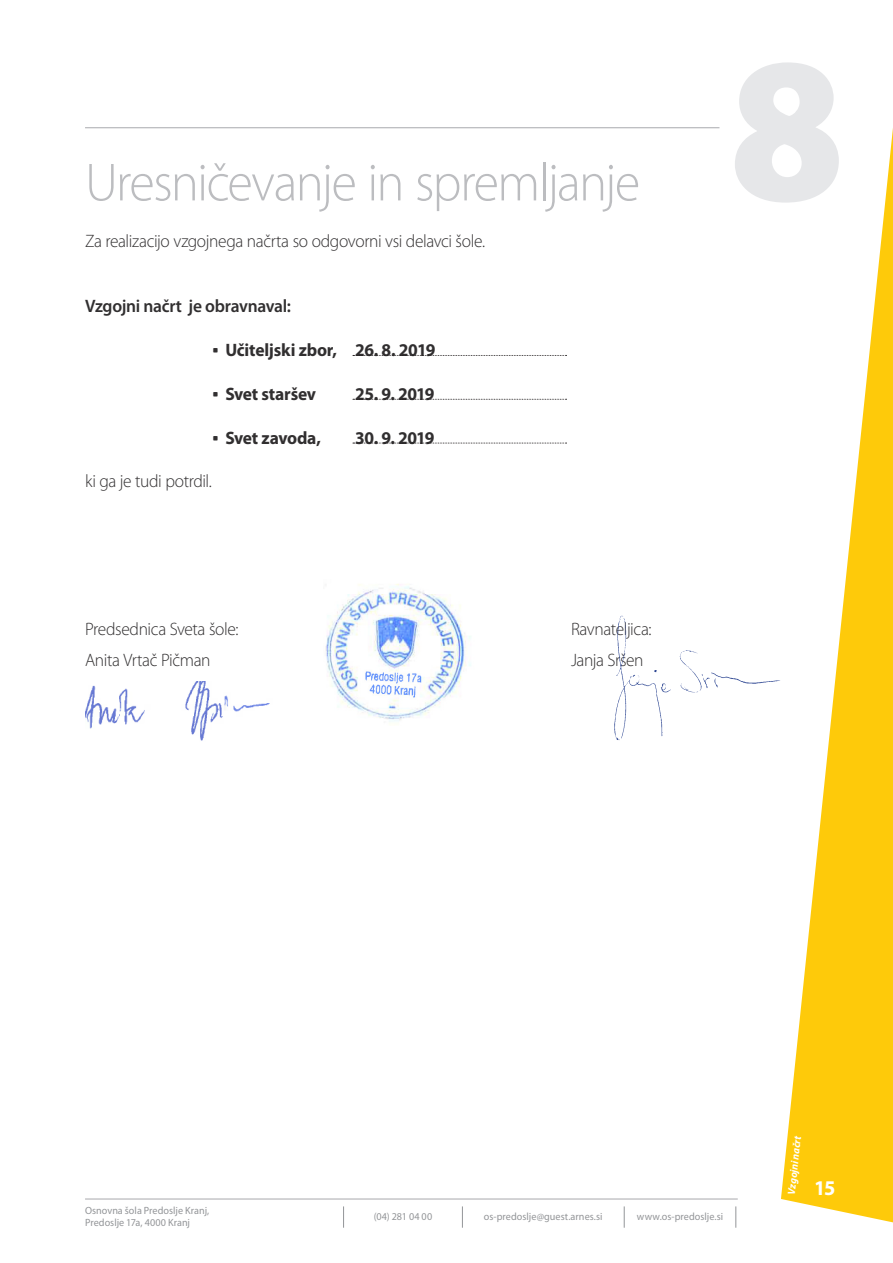
<style>
.page{position:relative;width:893px;height:1263px;background:#fff}
.page>*{position:absolute;margin:0;border:0;box-sizing:border-box;transform-origin:0 0}
.t1{font:900 208.65px "Myriad Pro";color:#e6e7e9}
.t2{font:300 54px "Myriad Pro";letter-spacing:-.035em;color:#bcbdc0}
.t3{font:700 21px "Myriad Pro";color:#fff}
.t4{font:300 18px "Myriad Pro";letter-spacing:-.02em;color:#312f30}
.t5{font:700 18px "Myriad Pro";letter-spacing:-.02em;color:#312f30}
.t6{font:600 18px "Myriad Pro";letter-spacing:-.015em;color:#312f30}
.t7{font:10.5px/12px "Myriad Pro";color:#939598}
.t8{font:italic 700 10.5px "Myriad Pro";color:#fff}
.s1{font-family:"Agency FB";font-weight:400;font-size:15px}
</style>
<div class="page">
<svg style="left:781px;top:128px;width:112px;height:1094px;fill:#feca0a"></svg>
<hr style="left:85px;top:1199px;width:653px;height:1px;background:#a8a9ad">
<hr style="left:85px;top:127px;width:765px;height:1px;background:#a8a9ad">
<svg style="left:624px;top:1206px;width:1px;height:22px"></svg>
<svg style="left:343px;top:1206px;width:1px;height:22px"></svg>
<svg style="left:462px;top:1206px;width:1px;height:22px"></svg>
<svg style="left:736px;top:1206px;width:1px;height:22px"></svg>
<div style="left:719px;top:124px;width:152px;height:7px;background:#fff"></div>
<svg style="left:353px;top:443px;width:214px;height:1px"></svg>
<svg style="left:353px;top:355px;width:214px;height:1px"></svg>
<svg style="left:353px;top:399px;width:214px;height:1px"></svg>
<img style="left:614px;top:598px;width:186px;height:154px">
<img style="left:85px;top:681px;width:185px;height:60px">
<img style="left:325px;top:584px;width:146px;height:138px">
<p class="t2" style="left:85px;top:150px;width:557px">Uresničevanje in spremljanje</p>
<p class="t4" style="left:85px;top:231px;width:402px">Za realizacijo vzgojnega načrta so odgovorni vsi delavci šole.</p>
<p class="t6" style="left:85px;top:295px;width:208px">Vzgojni načrt je obravnaval:</p>
<p class="t5" style="left:213px;top:338px;width:224px"><span class="s1">•</span> Učiteljski zbor, 26. 8. 2019</p>
<p class="t5" style="left:213px;top:382px;width:105px"><span class="s1">•</span> Svet staršev</p>
<p class="t5" style="left:355px;top:382px;width:81px">25. 9. 2019</p>
<p class="t5" style="left:213px;top:426px;width:110px"><span class="s1">•</span> Svet zavoda,</p>
<p class="t5" style="left:355px;top:426px;width:81px">30. 9. 2019</p>
<p class="t4" style="left:85px;top:471px;width:128px">ki ga je tudi potrdil.</p>
<p class="t4" style="left:85px;top:618px;width:155px">Predsednica Sveta šole:</p>
<p class="t4" style="left:571px;top:618px;width:82px">Ravnateljica:</p>
<p class="t4" style="left:85px;top:649px;width:127px">Anita Vrtač Pičman</p>
<p class="t4" style="left:571px;top:649px;width:74px">Janja Sršen</p>
<p class="t1" style="left:729px;top:-9px;width:117px">8</p>
<p class="t7" style="left:85px;top:1204px;width:126px">Osnovna šola Predoslje Kranj,<br>Predoslje 17a, 4000 Kranj</p>
<p class="t7" style="left:374px;top:1210px;width:60px">(04) 281 04 00</p>
<p class="t7" style="left:484px;top:1210px;width:120px">os-predoslje@guest.arnes.si</p>
<p class="t7" style="left:637px;top:1210px;width:88px">www.os-predoslje.si</p>
<p class="t8" style="left:785px;top:1194px;width:61px;rotate:-84deg">Vzgojni načrt</p>
<p class="t3" style="left:814px;top:1174px;width:23px">15</p>
</div>
